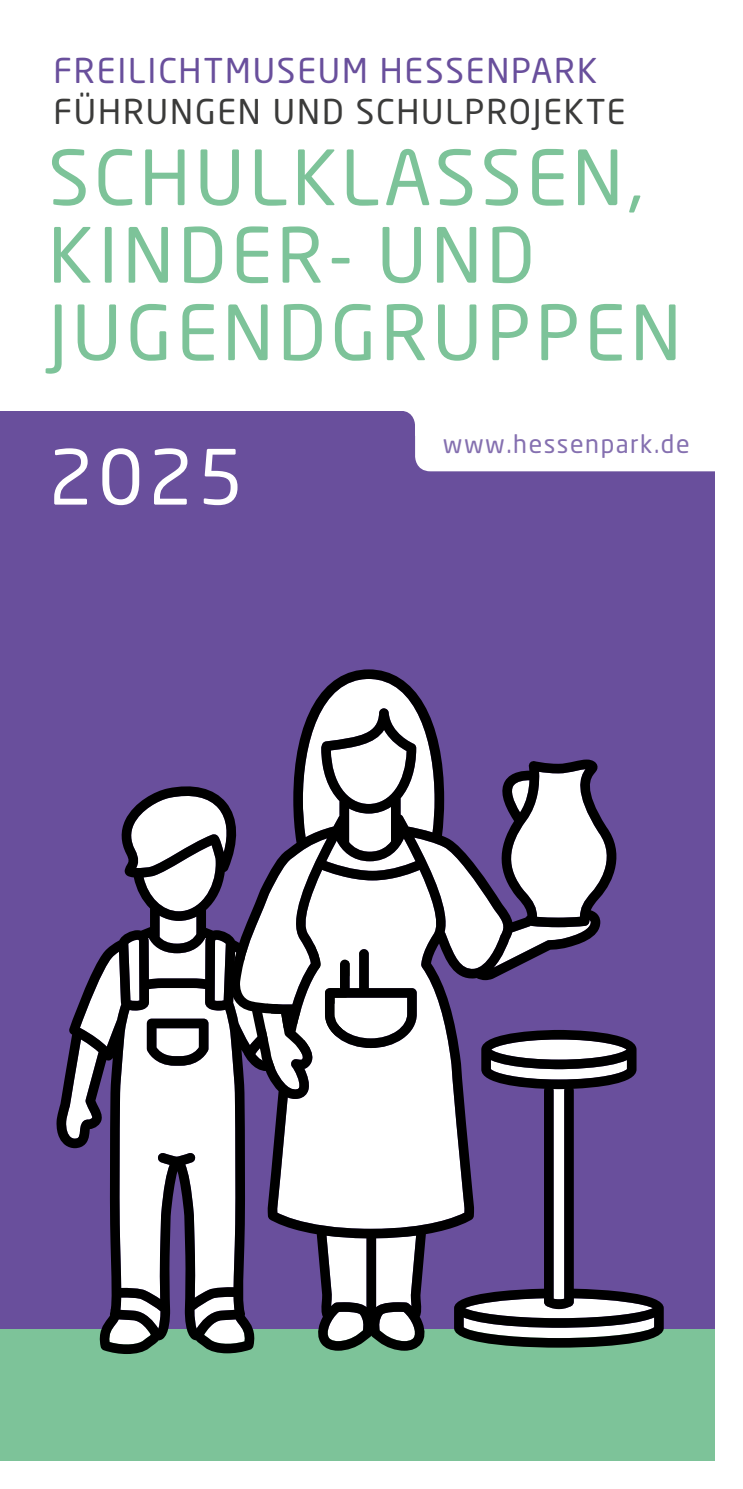
<style>
.page{position:relative;width:743px;height:1489px;background:#fff}
.page>*{position:absolute;margin:0;border:0;box-sizing:border-box;transform-origin:0 0}
.t1{font:75px "Neo Sans Pro Cyr";letter-spacing:.06em;color:#7dc399}
.t2{font:75px "Neo Sans Pro Cyr";color:#fff}
.t3{font:33.75px "Neo Sans Pro Cyr";letter-spacing:.055em;color:#694f9c}
.t4{font:33.75px "Neo Sans Pro Cyr";letter-spacing:.055em;color:#3b3b3a}
.t5{font:25px "Neo Sans Pro Cyr";letter-spacing:.06em;color:#8570b0}
</style>
<div class="page">
<div style="left:0;top:411px;width:714px;height:918px;background:#694f9c"></div>
<div style="left:0;top:1329px;width:714px;height:131px;background:#7dc399"></div>
<div style="left:404px;top:411px;width:310px;height:60px;background:#fff"></div>
<svg style="left:57px;top:1071px;width:288px;height:282px"></svg>
<svg style="left:66px;top:679px;width:551px;height:667px"></svg>
<svg style="left:454px;top:1029px;width:209px;height:318px"></svg>
<p class="t3" style="left:54px;top:49px;width:545px">FREILICHTMUSEUM HESSENPARK</p>
<p class="t4" style="left:54px;top:91px;width:573px">FÜHRUNGEN UND SCHULPROJEKTE</p>
<p class="t1" style="left:48px;top:132px;width:597px">SCHULKLASSEN,</p>
<p class="t1" style="left:48px;top:209px;width:488px">KINDER- UND</p>
<p class="t1" style="left:48px;top:287px;width:634px">JUGENDGRUPPEN</p>
<p class="t2" style="left:48px;top:431px;width:196px">2025</p>
<p class="t5" style="left:443px;top:428px;width:248px">www.hessenpark.de</p>
</div>
